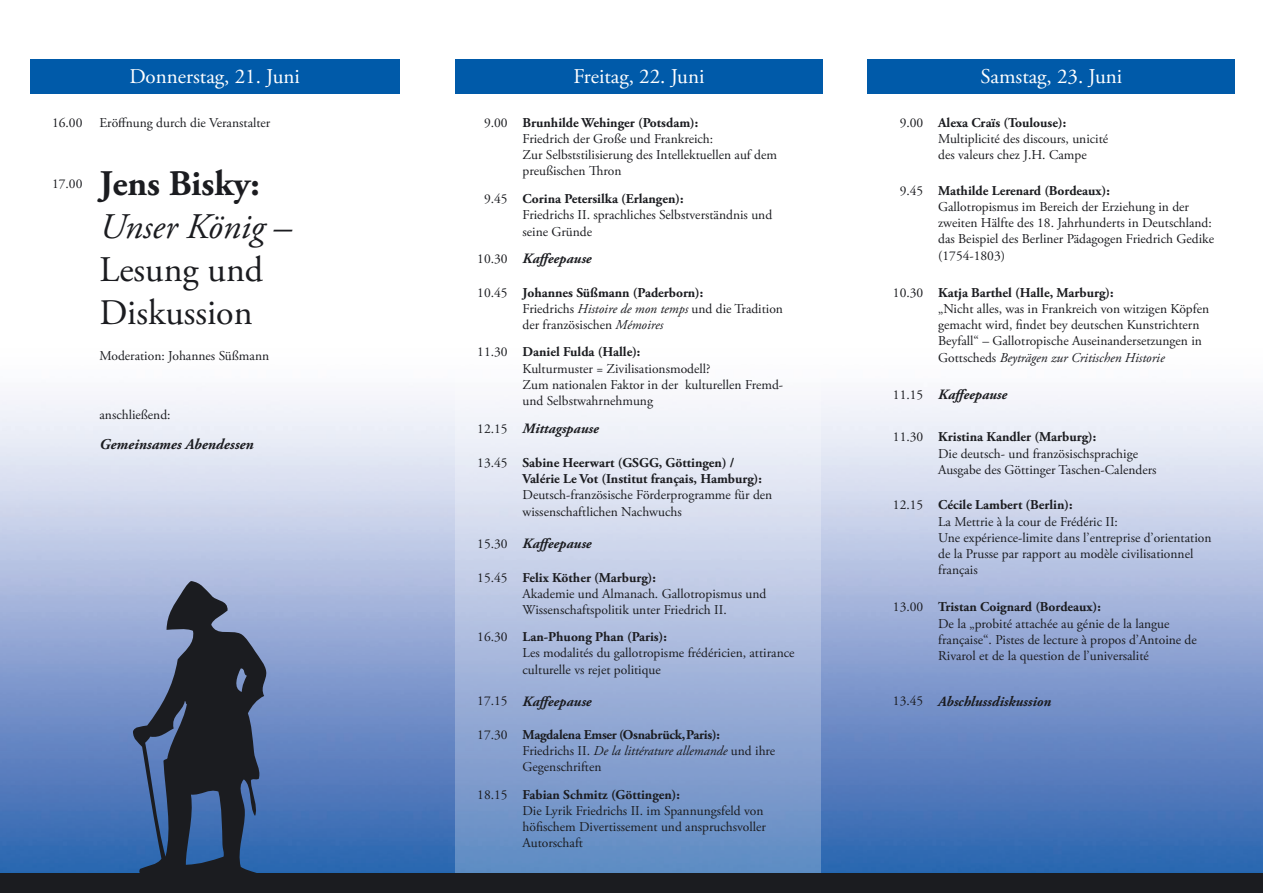
<style>
.page{position:relative;width:1263px;height:893px;background:#fff}
.page>*{position:absolute;margin:0;border:0;box-sizing:border-box;transform-origin:0 0}
.t1{font:36px/43.2px "Adobe Garamond Pro";color:#1b1c20}
.t2{font:italic 36px "Adobe Garamond Pro";color:#1b1c20}
.t3{font:700 36px "Adobe Garamond Pro";color:#1b1c20}
.t4{font:21px "Adobe Garamond Pro";color:#fff}
.t5{font:italic 700 15px "Adobe Garamond Pro";color:#1b1c20}
.t6{font:italic 700 14.25px "Adobe Garamond Pro";color:#1b1c20}
.t7{font:13.5px/16.2px "Adobe Garamond Pro";color:#1b1c20}
.t8{font:700 13.5px/16.2px "Adobe Garamond Pro";color:#1b1c20}
.s1{font-weight:700}
.s2{font-weight:400;font-style:normal;font-size:13.5px}
.s3{font-style:italic}
.s4{font-weight:400}
</style>
<div class="page">
<img style="left:0;top:59px;width:1263px;height:815px">
<svg style="left:455px;top:59px;width:366px;height:815px"></svg>
<svg style="left:133px;top:581px;width:134px;height:293px;background:#435370"></svg>
<div style="left:0;top:874px;width:1263px;height:19px;background:#1b1c20"></div>
<div style="left:455px;top:60px;width:368px;height:34px;background:#005aa9"></div>
<div style="left:867px;top:60px;width:368px;height:34px;background:#005aa9"></div>
<div style="left:30px;top:60px;width:370px;height:34px;background:#005aa9"></div>
<h2 class="t4" style="left:130px;top:64px;width:172px">Donnerstag, 21. Juni</h2>
<p class="t7" style="left:52px;top:115px;width:32px">16.00</p>
<p class="t7" style="left:99px;top:115px;width:172px">Eröffnung durch die Veranstalter</p>
<p class="t7" style="left:52px;top:176px;width:32px">17.00</p>
<h1 class="t3" style="left:99px;top:162px;width:162px">Jens Bisky:</h1>
<h1 class="t2" style="left:99px;top:205px;width:194px">Unser König –</h1>
<h1 class="t1" style="left:99px;top:250px;width:165px">Lesung und<br>Diskussion</h1>
<p class="t7" style="left:99px;top:348px;width:171px">Moderation: Johannes Süßmann</p>
<p class="t7" style="left:99px;top:407px;width:73px">anschließend:</p>
<p class="t5" style="left:99px;top:436px;width:156px">Gemeinsames Abendessen</p>
<h2 class="t4" style="left:573px;top:64px;width:132px">Freitag, 22. Juni</h2>
<p class="t7" style="left:523px;top:115px;width:256px;text-indent:-39px">9.00 <span class="s1">Brunhilde Wehinger (Potsdam):<br></span>Friedrich der Große und Frankreich:<br>Zur Selbststilisierung des Intellektuellen auf dem preußischen Thron</p>
<p class="t7" style="left:523px;top:191px;width:251px;text-indent:-39px">9.45 <span class="s1">Corina Petersilka (Erlangen):<br></span>Friedrichs II. sprachliches Selbstverständnis und seine Gründe</p>
<p class="t6" style="left:477px;top:251px;width:116px"><span class="s2">10.30</span> Kaffeepause</p>
<p class="t7" style="left:523px;top:285px;width:262px;text-indent:-45px">10.45 <span class="s1">Johannes Süßmann (Paderborn):<br></span>Friedrichs <span class="s3">Histoire de mon temps</span> und die Tradition der französischen <span class="s3">Mémoires</span></p>
<p class="t7" style="left:523px;top:344px;width:262px;text-indent:-45px">11.30 <span class="s1">Daniel Fulda (Halle):<br></span>Kulturmuster = Zivilisationsmodell?<br>Zum nationalen Faktor in der kulturellen Fremd&shy;und Selbstwahrnehmung</p>
<p class="t6" style="left:477px;top:421px;width:123px"><span class="s2">12.15</span> Mittagspause</p>
<p class="t8" style="left:523px;top:455px;width:241px;text-indent:-45px"><span class="s4">13.45</span> Sabine Heerwart (GSGG, Göttingen) /<br>Valérie Le Vot (Institut français, Hamburg):</p>
<p class="t7" style="left:523px;top:487px;width:251px">Deutsch-französische Förderprogramme für den wissenschaftlichen Nachwuchs</p>
<p class="t6" style="left:477px;top:535px;width:116px"><span class="s2">15.30</span> Kaffeepause</p>
<p class="t7" style="left:523px;top:570px;width:245px;text-indent:-45px">15.45 <span class="s1">Felix Köther (Marburg):<br></span>Akademie und Almanach. Gallotropismus und<br>Wissenschaftspolitik unter Friedrich II.</p>
<p class="t7" style="left:523px;top:629px;width:273px;text-indent:-45px">16.30 <span class="s1">Lan-Phuong Phan (Paris):<br></span>Les modalités du gallotropisme frédéricien, attirance culturelle vs rejet politique</p>
<p class="t6" style="left:477px;top:693px;width:116px"><span class="s2">17.15</span> Kaffeepause</p>
<p class="t7" style="left:523px;top:727px;width:254px;text-indent:-45px">17.30 <span class="s1">Magdalena Emser (Osnabrück, Paris):<br></span>Friedrichs II. <span class="s3">De la littérature allemande</span> und ihre<br>Gegenschriften</p>
<p class="t7" style="left:523px;top:787px;width:245px;text-indent:-45px">18.15 <span class="s1">Fabian Schmitz (Göttingen):<br></span>Die Lyrik Friedrichs II. im Spannungsfeld von höfischem Divertissement und anspruchsvoller Autorschaft</p>
<h2 class="t4" style="left:980px;top:64px;width:143px">Samstag, 23. Juni</h2>
<p class="t7" style="left:938px;top:115px;width:172px;text-indent:-39px">9.00 <span class="s1">Alexa Craïs (Toulouse):<br></span>Multiplicité des discours, unicité des valeurs chez J.H. Campe</p>
<p class="t7" style="left:938px;top:183px;width:277px;text-indent:-39px">9.45 <span class="s1">Mathilde Lerenard (Bordeaux):<br></span>Gallotropismus im Bereich der Erziehung in der zweiten Hälfte des 18. Jahrhunderts in Deutschland: das Beispiel des Berliner Pädagogen Friedrich Gedike (1754-1803)</p>
<p class="t7" style="left:938px;top:285px;width:272px;text-indent:-45px">10.30 <span class="s1">Katja Barthel (Halle, Marburg):<br></span>„Nicht alles, was in Frankreich von witzigen Köpfen gemacht wird, findet bey deutschen Kunstrichtern Beyfall“ – Gallotropische Auseinandersetzungen in Gottscheds <span class="s3">Beyträgen zur Critischen Historie</span></p>
<p class="t6" style="left:893px;top:387px;width:116px"><span class="s2">11.15</span> Kaffeepause</p>
<p class="t7" style="left:938px;top:429px;width:220px;text-indent:-45px">11.30 <span class="s1">Kristina Kandler (Marburg):<br></span>Die deutsch- und französischsprachige<br>Ausgabe des Göttinger Taschen-Calenders</p>
<p class="t7" style="left:938px;top:497px;width:275px;text-indent:-45px">12.15 <span class="s1">Cécile Lambert (Berlin):<br></span>La Mettrie à la cour de Frédéric II:<br>Une expérience-limite dans l’entreprise d’orientation de la Prusse par rapport au modèle civilisationnel français</p>
<p class="t7" style="left:938px;top:600px;width:260px;text-indent:-45px">13.00 <span class="s1">Tristan Coignard (Bordeaux):<br></span>De la „probité attachée au génie de la langue française“. Pistes de lecture à propos d’Antoine de Rivarol et de la question de l’universalité</p>
<p class="t6" style="left:893px;top:693px;width:160px"><span class="s2">13.45</span> Abschlussdiskussion</p>
</div>
